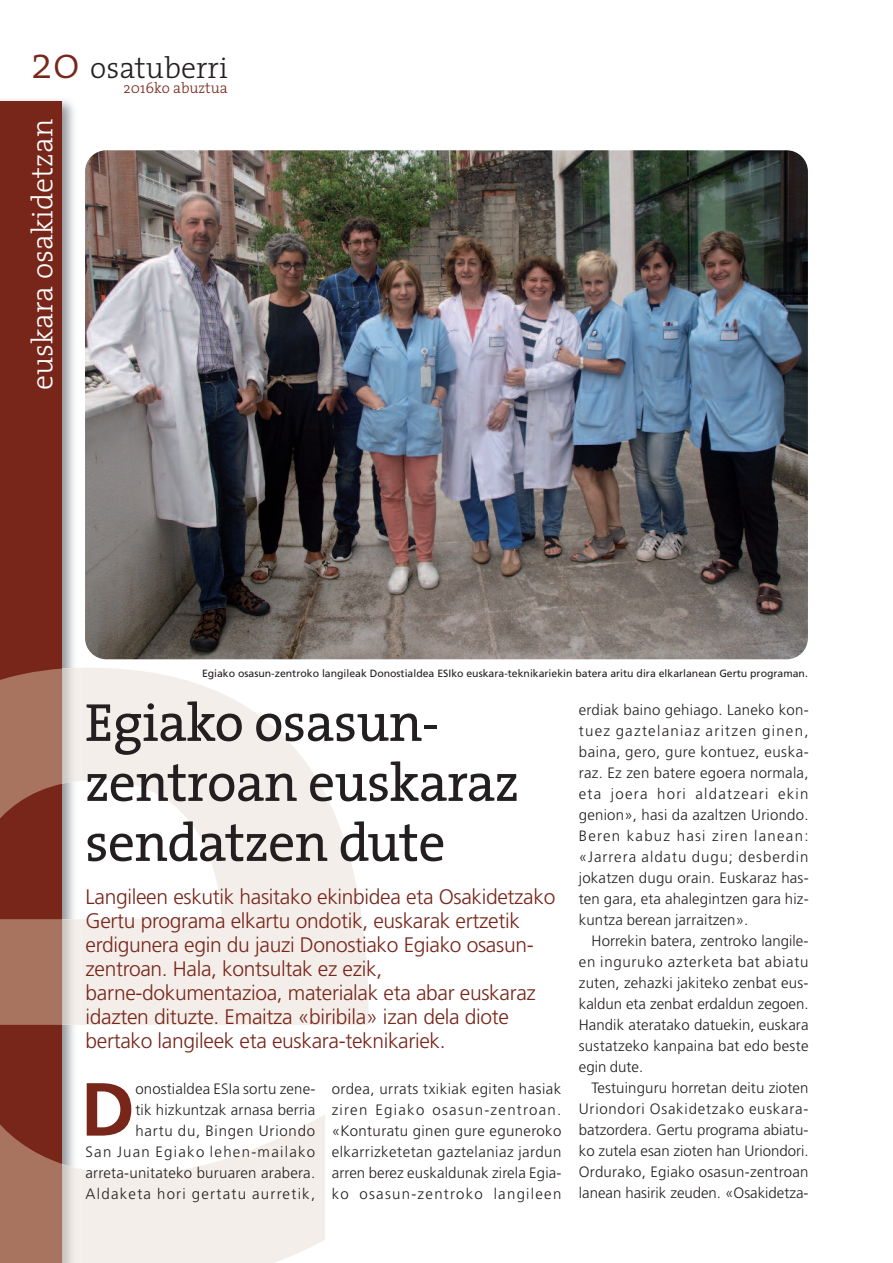
<style>
.page{position:relative;width:893px;height:1263px;background:#fff}
.page>*{position:absolute;margin:0;border:0;box-sizing:border-box;transform-origin:0 0}
.t1{font:700 75.15px "Frutiger";color:#78261a}
.t2{font:54px/60px "The Serif";letter-spacing:-.015em;color:#231f20}
.t3{font:300 30px "The Serif";color:#fff}
.t4{font:300 30px "The Serif";color:#231f20}
.t5{font:300 21px/24px "Frutiger";letter-spacing:-.015em;color:#78261a}
.t6{font:300 15px/21px "Frutiger";letter-spacing:.015em;color:#231f20;text-align:justify}
.t7{font:300 15px "The Serif";color:#78261a}
.t8{font:10.5px "Frutiger";color:#231f20}
.s1{font-size:45px;color:#78261a}
</style>
<div class="page">
<img style="left:0;top:100px;width:74px;height:568px">
<div style="left:0;top:101px;width:62px;height:1162px;background:#78261a"></div>
<svg style="left:81px;top:668px;width:288px;height:595px;fill:#f4eeea"></svg>
<img style="left:62px;top:668px;width:19px;height:595px">
<svg style="left:0;top:668px;width:62px;height:595px"></svg>
<img style="left:85px;top:150px;width:723px;height:509px;border-radius:21px">
<h3 class="t4" style="left:31px;top:58px;width:198px"><span class="s1">20</span> osatuberri</h3>
<p class="t7" style="left:124px;top:83px;width:106px">2016ko abuztua</p>
<h3 class="t3" style="left:32px;top:390px;width:273px;rotate:-90deg">euskara osakidetzan</h3>
<p class="t8" style="left:202px;top:669px;width:607px">Egiako osasun-zentroko langileak Donostialdea ESIko euskara-teknikariekin batera aritu dira elkarlanean Gertu programan.</p>
<h2 class="t2" style="left:85px;top:699px;width:435px">Egiako osasun&shy;zentroan euskaraz sendatzen dute</h2>
<p class="t6" style="left:579px;top:701px;width:231px">erdiak baino gehiago. Laneko kon&shy;tuez gaztelaniaz aritzen ginen, baina, gero, gure kontuez, euska&shy;raz. Ez zen batere egoera normala, eta joera hori aldatzeari ekin genion», hasi da azaltzen Uriondo.<br>Beren kabuz hasi ziren lanean: «Jarrera aldatu dugu; desberdin jokatzen dugu orain. Euskaraz has&shy;ten gara, eta ahalegintzen gara hiz&shy;kuntza berean jarraitzen».</p>
<p class="t6" style="left:579px;top:932px;width:231px;text-indent:13px">Horrekin batera, zentroko langile&shy;en inguruko azterketa bat abiatu zuten, zehazki jakiteko zenbat eus&shy;kaldun eta zenbat erdaldun zegoen.<br>Handik ateratako datuekin, euskara sustatzeko kanpaina bat edo beste egin dute.</p>
<p class="t6" style="left:579px;top:1079px;width:231px;text-indent:13px">Testuinguru horretan deitu zioten Uriondori Osakidetzako euskara&shy;batzordera. Gertu programa abiatu&shy;ko zutela esan zioten han Uriondori.<br>Ordurako, Egiako osasun-zentroan lanean hasirik zeuden. «Osakidetza-</p>
<p class="t5" style="left:86px;top:886px;width:471px">Langileen eskutik hasitako ekinbidea eta Osakidetzako Gertu programa elkartu ondotik, euskarak ertzetik erdigunera egin du jauzi Donostiako Egiako osasun&shy;zentroan. Hala, kontsultak ez ezik, barne-dokumentazioa, materialak eta abar euskaraz idazten dituzte. Emaitza «biribila» izan dela diote bertako langileek eta euskara-teknikariek.</p>
<p class="t6" style="left:86px;top:1079px;width:231px;text-align:right">onostialdea ESIa sortu zene-<br>tik hizkuntzak arnasa berria<br>hartu du, Bingen Uriondo<br>San Juan Egiako lehen-mailako arreta-unitateko buruaren arabera.<br>Aldaketa hori gertatu aurretik,</p>
<p class="t6" style="left:332px;top:1079px;width:231px">ordea, urrats txikiak egiten hasiak ziren Egiako osasun-zentroan. «Konturatu ginen gure eguneroko elkarrizketetan gaztelaniaz jardun arren berez euskaldunak zirela Egia&shy;ko osasun-zentroko langileen</p>
<h1 class="t1" style="left:81px;top:1079px;width:56px">D</h1>
</div>
